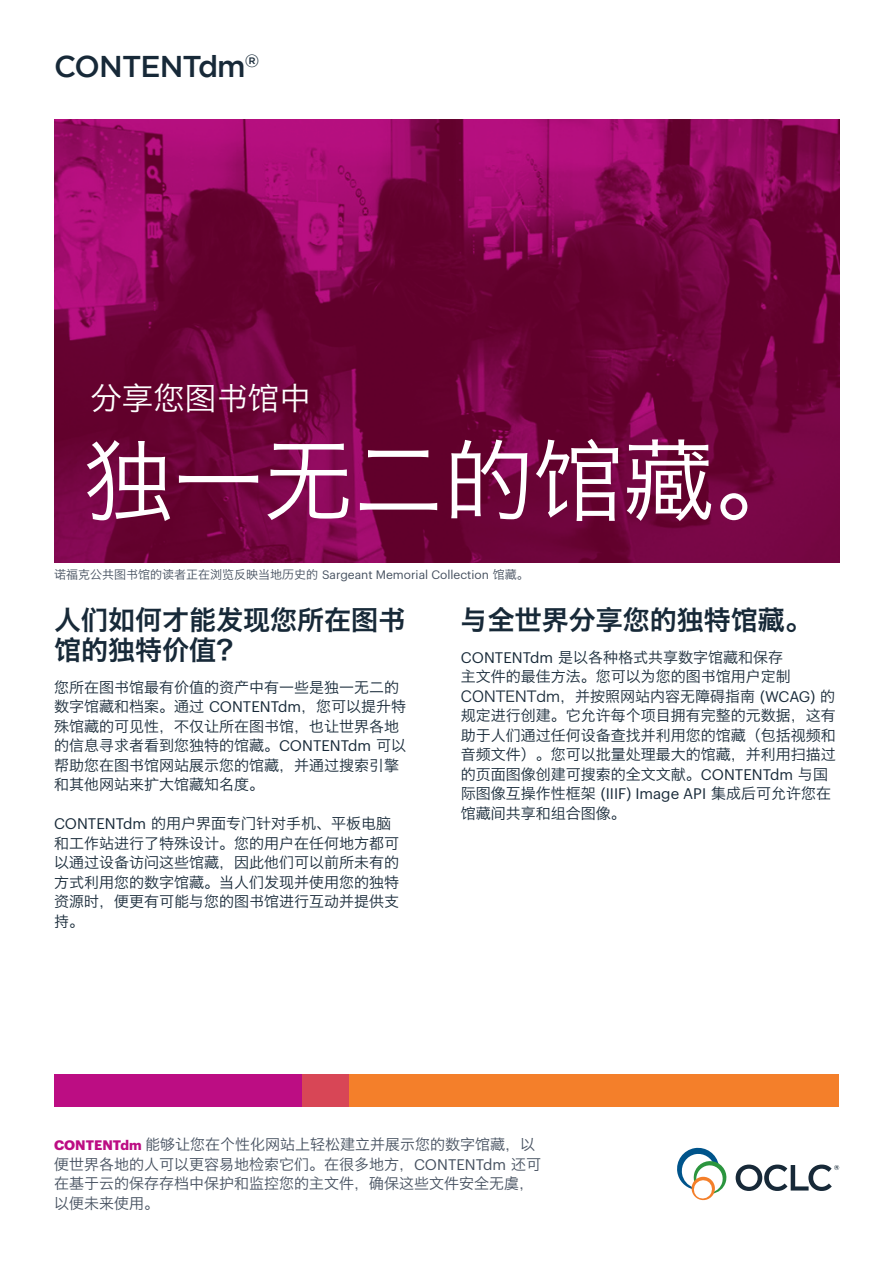
<style>
.page{position:relative;width:893px;height:1263px;background:#fff}
.page>*{position:absolute;margin:0;border:0;box-sizing:border-box;transform-origin:0 0}
.t1{font:90px "Hiragino Sans GB W3";color:#fff}
.t2{font:31.5px "Hiragino Sans GB W3";color:#fff}
.t3{font:500 30px "Gotham";letter-spacing:-.03em;color:#172938}
.t4{font:27px/30px "Hiragino Sans GB W6";color:#172938}
.t5{font:15px/19.5px "Hiragino Sans GB W3";color:#172938}
.t6{font:15px/19.5px "Hiragino Sans GB W3";color:#45505f}
.t7{font:12px "Graphik";color:#45505f}
.s1{font-family:"Hiragino Sans GB W3"}
.s2{font-family:"Graphik"}
.s3{color:#1c2b39}
.s4{font-family:"Graphik";font-weight:700;font-size:13.5px;color:#bc0d83}
</style>
<div class="page">
<img style="left:54px;top:119px;width:785px;height:443px">
<svg style="left:677px;top:1148px;width:50px;height:52px"></svg>
<svg style="left:736px;top:1164px;width:103px;height:27px"></svg>
<div style="left:54px;top:1074px;width:248px;height:32px;background:#bc0d83"></div>
<div style="left:302px;top:1074px;width:537px;height:32px;background:#f47f2a"></div>
<div style="left:302px;top:1074px;width:47px;height:32px;background:#d84656"></div>
<h3 class="t3" style="left:54px;top:50px;width:207px">CONTENTdm<sup>®</sup></h3>
<h2 class="t2" style="left:90px;top:379px;width:222px">分享您图书馆中</h2>
<h1 class="t1" style="left:84px;top:425px;width:721px">独一无二的馆藏。</h1>
<p class="t7" style="left:54px;top:566px;width:476px"><span class="s1">诺福克公共图书馆的读者正在浏览反映当地历史的</span> Sargeant Memorial Collection <span class="s1">馆藏。</span></p>
<h3 class="t4" style="left:54px;top:603px;width:352px">人们如何才能发现您所在图书馆的独特价值？</h3>
<p class="t5" style="left:54px;top:677px;width:354px">您所在图书馆最有价值的资产中有一些是独一无二的数字馆藏和档案。通过 <span class="s2">CONTENTdm</span>，您可以提升特殊馆藏的可见性，不仅让所在图书馆，也让世界各地的信息寻求者看到您独特的馆藏。<span class="s2">CONTENTdm</span> 可以帮助您在图书馆网站展示您的馆藏，并通过搜索引擎和其他网站来扩大馆藏知名度。</p>
<p class="t5" style="left:54px;top:813px;width:346px"><span class="s2">CONTENTdm</span> 的用户界面专门针对手机、平板电脑和工作站进行了特殊设计。您的用户在任何地方都可以通过设备访问这些馆藏，因此他们可以前所未有的方式利用您的数字馆藏。当人们发现并使用您的独特资源时，便更有可能与您的图书馆进行互<span class="s3">动</span>并提供支持。</p>
<h3 class="t4" style="left:461px;top:603px;width:353px">与全世界分享您的独特馆藏。</h3>
<p class="t5" style="left:461px;top:647px;width:377px"><span class="s2">CONTENTdm</span> 是以各种格式共享数字馆藏和保存<br>主文件的最佳方法。您可以为您的图书馆用户定制<br>CONTENTdm，并按照网站内容无障碍指南 <span class="s2">(WCAG)</span> 的规定进行创建。它允许每个项目拥有完整的元数据，这有助于人们通过任何设备查找并利用您的馆藏（包括视频和音频文件）。您可以批量处理最大的馆藏，并利用扫描过的页面图像创建可搜索的全文文献。<span class="s2">CONTENTdm</span> 与国际图像互操作性框架 <span class="s2">(IIIF) Image API</span> 集成后可允许您在馆藏间共享和组合图像。</p>
<p class="t6" style="left:54px;top:1135px;width:489px"><span class="s4">CONTENTdm</span> 能够让您在个性化网站上轻松建立并展示您的数字馆藏，以便世界各地的人可以更容易地检索它们。在很多地方，<span class="s2">CONTENTdm</span> 还可在基于云的保存存档中保护和监控您的主文件，确保这些文件安全无虞，以便未来使用。</p>
</div>
